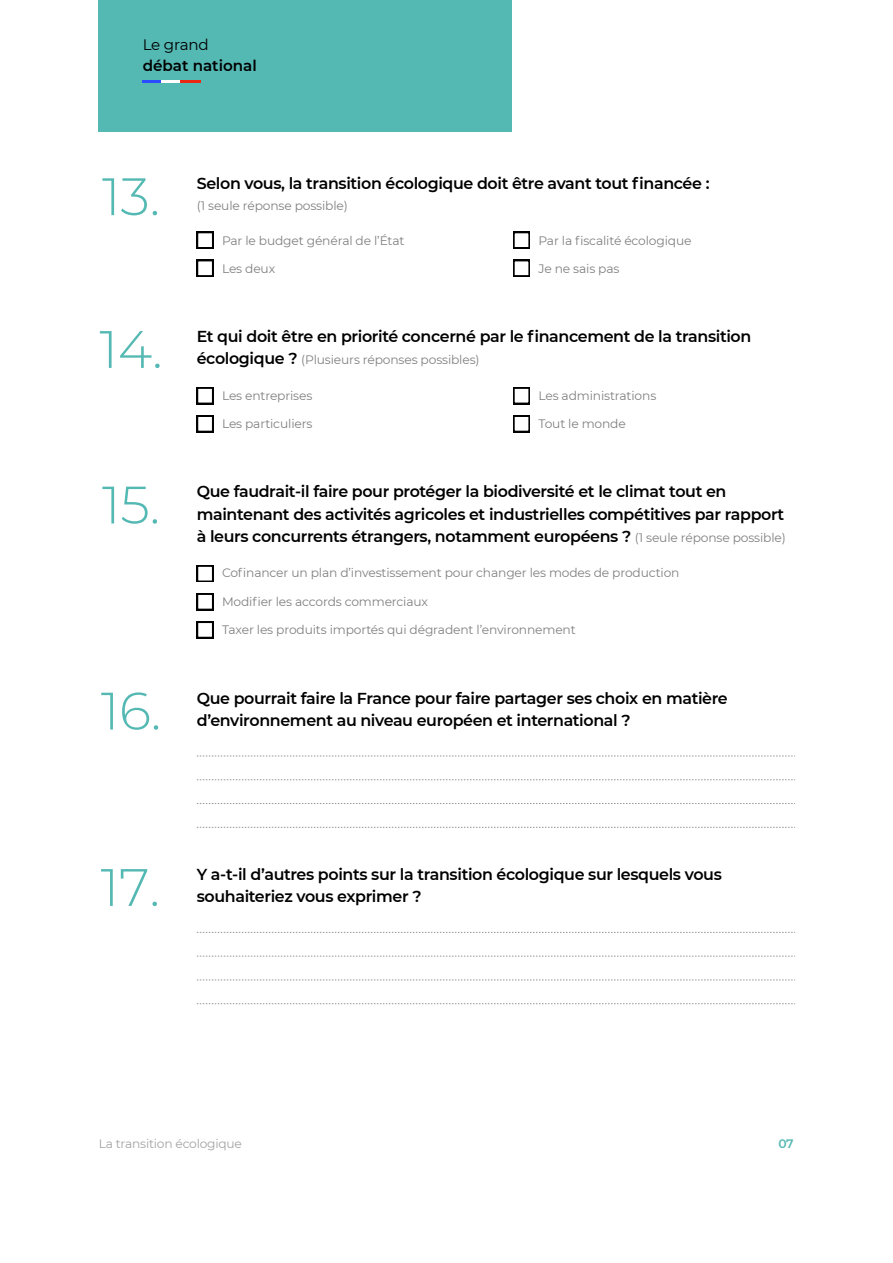
<style>
.page{position:relative;width:893px;height:1263px;background:#fff}
.page>*{position:absolute;margin:0;border:0;box-sizing:border-box;transform-origin:0 0}
.t1{font:300 52.65px "Montserrat";letter-spacing:-.005em;color:#54b8b3}
.t2{font:600 15.9px/22.4px "Montserrat";letter-spacing:-.025em;color:#000}
.t3{font:600 15.15px "Montserrat";color:#000}
.t4{font:15.15px "Montserrat";letter-spacing:-.015em;color:#000}
.t5{font:12.3px "Montserrat";letter-spacing:-.01em;color:#808080}
.t6{font:12.3px "Montserrat";letter-spacing:-.02em;color:#a3a3a3}
.t7{font:600 12.3px "Montserrat";color:#54b8b3}
.s1{font-weight:600;font-size:15.9px;color:#000}
.s2{font-weight:400;font-size:12.3px;color:#808080}
</style>
<div class="page">
<div style="left:99px;top:0;width:412px;height:132px;background:#54b8b3"></div>
<svg style="left:142px;top:81px;width:19px;height:2px"></svg>
<hr style="left:161px;top:81px;width:20px;height:2px;background:#fff">
<svg style="left:181px;top:81px;width:19px;height:2px"></svg>
<svg style="left:197px;top:232px;width:16px;height:16px"></svg>
<svg style="left:513px;top:232px;width:17px;height:16px"></svg>
<svg style="left:197px;top:260px;width:16px;height:17px"></svg>
<svg style="left:513px;top:260px;width:17px;height:17px"></svg>
<svg style="left:197px;top:387px;width:16px;height:17px"></svg>
<svg style="left:513px;top:387px;width:17px;height:17px"></svg>
<svg style="left:197px;top:416px;width:16px;height:16px"></svg>
<svg style="left:513px;top:416px;width:17px;height:16px"></svg>
<svg style="left:197px;top:565px;width:16px;height:17px"></svg>
<svg style="left:197px;top:594px;width:16px;height:16px"></svg>
<svg style="left:197px;top:622px;width:16px;height:16px"></svg>
<svg style="left:197px;top:756px;width:598px;height:1px"></svg>
<svg style="left:197px;top:779px;width:598px;height:1px"></svg>
<svg style="left:197px;top:803px;width:598px;height:1px"></svg>
<svg style="left:197px;top:827px;width:598px;height:1px"></svg>
<svg style="left:197px;top:932px;width:598px;height:1px"></svg>
<svg style="left:197px;top:956px;width:598px;height:1px"></svg>
<svg style="left:197px;top:980px;width:598px;height:1px"></svg>
<svg style="left:197px;top:1003px;width:598px;height:1px"></svg>
<p class="t4" style="left:143px;top:36px;width:68px">Le grand</p>
<p class="t3" style="left:143px;top:56px;width:115px">débat national</p>
<h1 class="t1" style="left:102px;top:164px;width:60px">13.</h1>
<p class="t2" style="left:197px;top:172px;width:514px">Selon vous, la transition écologique doit être avant tout financée :</p>
<p class="t5" style="left:197px;top:198px;width:153px">(1 seule réponse possible)</p>
<p class="t5" style="left:222px;top:233px;width:184px">Par le budget général de l’État</p>
<p class="t5" style="left:538px;top:233px;width:155px">Par la fiscalité écologique</p>
<p class="t5" style="left:222px;top:261px;width:55px">Les deux</p>
<p class="t5" style="left:538px;top:261px;width:82px">Je ne sais pas</p>
<h1 class="t1" style="left:99px;top:317px;width:65px">14.</h1>
<p class="t2" style="left:197px;top:325px;width:556px">Et qui doit être en priorité concerné par le financement de la transition</p>
<p class="t5" style="left:197px;top:352px;width:284px"><span class="s1">écologique ?</span> (Plusieurs réponses possibles)</p>
<p class="t5" style="left:222px;top:388px;width:92px">Les entreprises</p>
<p class="t5" style="left:538px;top:388px;width:119px">Les administrations</p>
<p class="t5" style="left:222px;top:416px;width:92px">Les particuliers</p>
<p class="t5" style="left:538px;top:416px;width:89px">Tout le monde</p>
<h1 class="t1" style="left:102px;top:473px;width:60px">15.</h1>
<p class="t2" style="left:197px;top:481px;width:590px">Que faudrait-il faire pour protéger la biodiversité et le climat tout en maintenant des activités agricoles et industrielles compétitives par rapport à leurs concurrents étrangers, notamment européens ? <span class="s2">(1 seule réponse possible)</span></p>
<p class="t5" style="left:222px;top:566px;width:459px">Cofinancer un plan d’investissement pour changer les modes de production</p>
<p class="t5" style="left:222px;top:594px;width:208px">Modifier les accords commerciaux</p>
<p class="t5" style="left:222px;top:622px;width:355px">Taxer les produits importés qui dégradent l’environnement</p>
<h1 class="t1" style="left:101px;top:679px;width:62px">16.</h1>
<p class="t2" style="left:197px;top:687px;width:532px">Que pourrait faire la France pour faire partager ses choix en matière d’environnement au niveau européen et international ?</p>
<h1 class="t1" style="left:101px;top:855px;width:61px">17.</h1>
<p class="t2" style="left:197px;top:863px;width:526px">Y a-t-il d’autres points sur la transition écologique sur lesquels vous souhaiteriez vous exprimer ?</p>
<p class="t6" style="left:99px;top:1136px;width:145px">La transition écologique</p>
<p class="t7" style="left:778px;top:1136px;width:17px">07</p>
</div>
